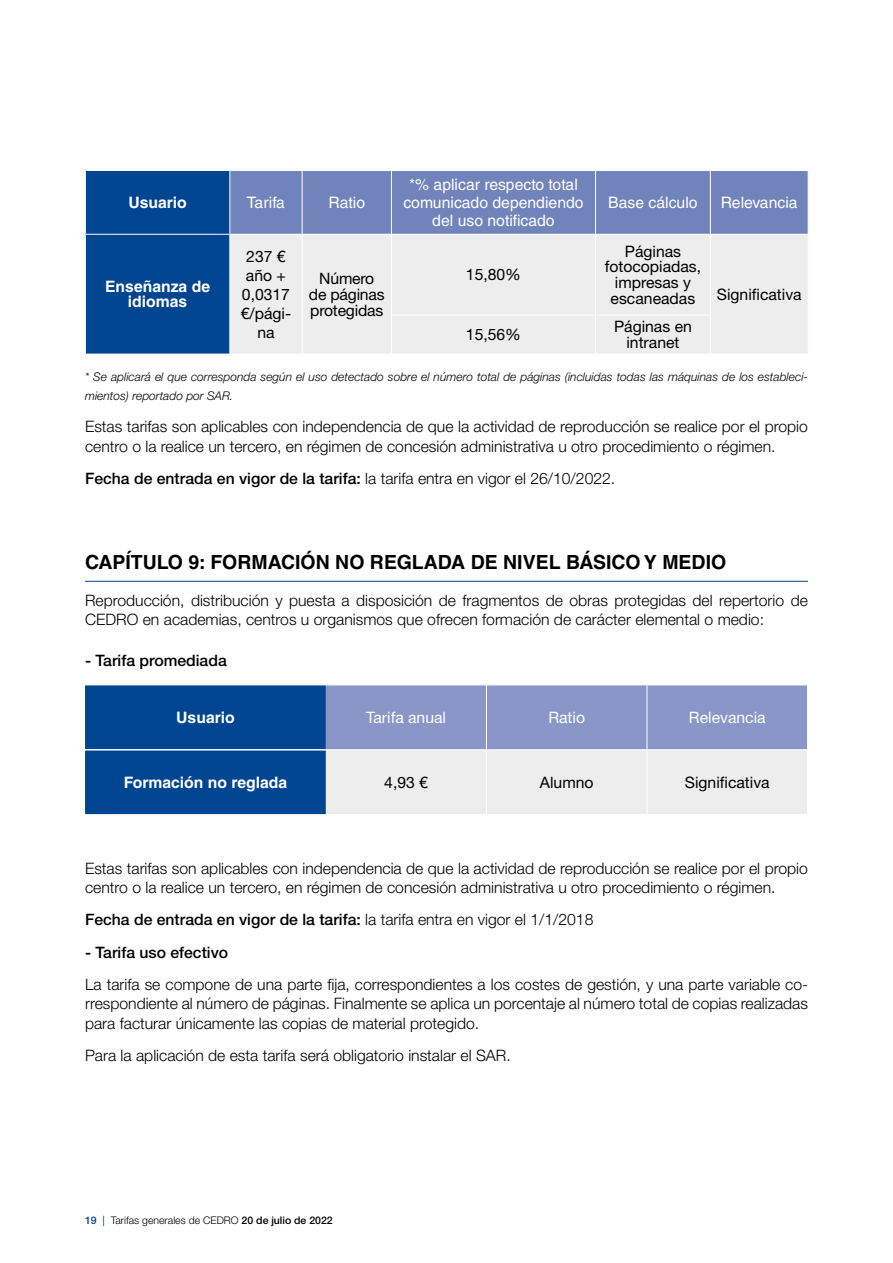
<style>
.page{position:relative;width:893px;height:1263px;background:#fff}
.page>*{position:absolute;margin:0;border:0;box-sizing:border-box;transform-origin:0 0}
.CAPÍTULO{font:700 19.5px "Helvetica LT Std";color:#000}
.txt{font:300 15.75px/19.5px "Helvetica Neue LT Std";color:#000}
.cuadros_2{font:15.75px/15.8px "Helvetica Neue LT Std";color:#000;text-align:center}
.txt-2{font:500 15.75px "Helvetica Neue LT Std";color:#000}
.parrafo_sangria{font:15.75px/18px "Helvetica LT Std";color:#fff;text-align:center}
.parrafo_sangria-2{font:700 15.75px/15px "Helvetica LT Std";color:#fff;text-align:center}
.t1{font:15.75px "Helvetica Neue LT Std";color:#fff}
.txt-3{font:italic 300 12px/19.5px "Helvetica Neue LT Std";color:#000}
.t2{font:300 10.5px "Helvetica Neue LT Std";color:#000}
.s1{font-weight:500}
.s2{font-weight:300}
.s3{font-weight:500;color:#004590}
</style>
<div class="page">
<hr style="left:85px;top:581px;width:723px;height:1px;background:#004590">
<div style="left:85px;top:170px;width:145px;height:64px;background:#004590"></div>
<div style="left:230px;top:171px;width:578px;height:63px;background:#7183bb"></div>
<div style="left:85px;top:234px;width:145px;height:120px;background:#004590"></div>
<div style="left:230px;top:235px;width:578px;height:119px;background:#ededed"></div>
<hr style="left:85px;top:170px;width:145px;height:1px;background:#fff">
<hr style="left:229px;top:171px;width:1px;height:63px;background:#fff">
<hr style="left:302px;top:171px;width:1px;height:63px;background:#fff">
<hr style="left:391px;top:171px;width:1px;height:63px;background:#fff">
<hr style="left:595px;top:171px;width:1px;height:63px;background:#fff">
<hr style="left:710px;top:171px;width:1px;height:63px;background:#fff">
<hr style="left:85px;top:234px;width:145px;height:1px;background:#fff">
<hr style="left:229px;top:235px;width:1px;height:80px;background:#fff">
<hr style="left:302px;top:235px;width:1px;height:80px;background:#fff">
<hr style="left:391px;top:235px;width:1px;height:80px;background:#fff">
<hr style="left:595px;top:235px;width:1px;height:80px;background:#fff">
<hr style="left:710px;top:235px;width:1px;height:80px;background:#fff">
<hr style="left:229px;top:315px;width:1px;height:39px;background:#fff">
<hr style="left:302px;top:315px;width:1px;height:39px;background:#fff">
<hr style="left:391px;top:315px;width:205px;height:1px;background:#fff">
<hr style="left:391px;top:315px;width:1px;height:39px;background:#fff">
<hr style="left:596px;top:315px;width:115px;height:1px;background:#fff">
<hr style="left:595px;top:315px;width:1px;height:39px;background:#fff">
<hr style="left:710px;top:315px;width:1px;height:39px;background:#fff">
<hr style="left:85px;top:171px;width:1px;height:63px;background:#fff">
<hr style="left:85px;top:235px;width:1px;height:80px;background:#fff">
<hr style="left:85px;top:315px;width:1px;height:39px;background:#fff">
<svg style="left:85px;top:685px;width:722px;height:129px;background:#7d98c1"></svg>
<hr style="left:85px;top:749px;width:241px;height:1px;background:#fff">
<hr style="left:486px;top:685px;width:1px;height:64px;background:#fff">
<hr style="left:647px;top:685px;width:1px;height:64px;background:#fff">
<hr style="left:326px;top:749px;width:160px;height:1px;background:#fff">
<hr style="left:486px;top:749px;width:161px;height:1px;background:#fff">
<hr style="left:486px;top:750px;width:1px;height:64px;background:#fff">
<hr style="left:647px;top:750px;width:1px;height:64px;background:#fff">
<hr style="left:647px;top:749px;width:161px;height:1px;background:#fff">
<p class="parrafo_sangria-2" style="left:128px;top:195px;width:60px">Usuario</p>
<p class="parrafo_sangria" style="left:247px;top:193px;width:40px">Tarifa</p>
<p class="parrafo_sangria" style="left:328px;top:193px;width:38px">Ratio</p>
<p class="parrafo_sangria" style="left:403px;top:175px;width:182px">*% aplicar respecto total comunicado dependiendo del uso notificado</p>
<p class="parrafo_sangria" style="left:608px;top:193px;width:91px">Base cálculo</p>
<p class="parrafo_sangria" style="left:721px;top:193px;width:78px">Relevancia</p>
<p class="cuadros_2" style="left:605px;top:243px;width:98px">Páginas fotocopiadas, impresas y escaneadas</p>
<p class="cuadros_2" style="left:241px;top:247px;width:52px;line-height:18.9px">237 € año +<br>0,0317 €/pági&shy;na</p>
<p class="cuadros_2" style="left:309px;top:270px;width:77px">Número de páginas protegidas</p>
<p class="cuadros_2" style="left:466px;top:267px;width:57px">15,80%</p>
<p class="parrafo_sangria-2" style="left:105px;top:279px;width:107px">Enseñanza de idiomas</p>
<p class="cuadros_2" style="left:717px;top:286px;width:86px">Significativa</p>
<p class="cuadros_2" style="left:466px;top:326px;width:57px">15,56%</p>
<p class="cuadros_2" style="left:614px;top:319px;width:79px">Páginas en intranet</p>
<p class="txt-3" style="left:85px;top:366px;width:724px">* Se aplicará el que corresponda según el uso detectado sobre el número total de páginas (incluidas todas las máquinas de los estableci&shy;mientos) reportado por SAR.</p>
<p class="txt" style="left:85px;top:417px;width:724px">Estas tarifas son aplicables con independencia de que la actividad de reproducción se realice por el propio centro o la realice un tercero, en régimen de concesión administrativa u otro procedimiento o régimen.</p>
<p class="txt" style="left:85px;top:468px;width:532px"><span class="s1">Fecha de entrada en vigor de la tarifa:</span> la tarifa entra en vigor el 26/10/2022.</p>
<p class="CAPÍTULO" style="left:85px;top:550px;width:643px">CAPÍTULO 9: FORMACIÓN NO REGLADA DE NIVEL BÁSICO Y MEDIO</p>
<p class="txt" style="left:85px;top:590px;width:724px">Reproducción, distribución y puesta a disposición de fragmentos de obras protegidas del repertorio de<br>CEDRO en academias, centros u organismos que ofrecen formación de carácter elemental o medio:</p>
<p class="txt-2" style="left:85px;top:651px;width:143px">- Tarifa promediada</p>
<p class="parrafo_sangria-2" style="left:176px;top:710px;width:60px">Usuario</p>
<p class="t1" style="left:366px;top:708px;width:81px">Tarifa anual</p>
<p class="t1" style="left:548px;top:708px;width:38px">Ratio</p>
<p class="t1" style="left:689px;top:708px;width:78px">Relevancia</p>
<p class="parrafo_sangria-2" style="left:124px;top:774px;width:165px">Formación no reglada</p>
<p class="cuadros_2" style="left:384px;top:774px;width:45px">4,93 €</p>
<p class="cuadros_2" style="left:540px;top:774px;width:55px">Alumno</p>
<p class="cuadros_2" style="left:685px;top:774px;width:86px">Significativa</p>
<p class="txt" style="left:85px;top:858px;width:724px">Estas tarifas son aplicables con independencia de que la actividad de reproducción se realice por el propio centro o la realice un tercero, en régimen de concesión administrativa u otro procedimiento o régimen.</p>
<p class="txt-2" style="left:85px;top:910px;width:510px">Fecha de entrada en vigor de la tarifa: <span class="s2">la tarifa entra en vigor el 1/1/2018</span></p>
<p class="txt-2" style="left:85px;top:942px;width:145px">- Tarifa uso efectivo</p>
<p class="txt" style="left:85px;top:974px;width:724px;text-align:justify">La tarifa se compone de una parte fija, correspondientes a los costes de gestión, y una parte variable co&shy;rrespondiente al número de páginas. Finalmente se aplica un porcentaje al número total de copias realizadas para facturar únicamente las copias de material protegido.</p>
<p class="txt" style="left:85px;top:1045px;width:427px">Para la aplicación de esta tarifa será obligatorio instalar el SAR.</p>
<p class="t2" style="left:85px;top:1213px;width:249px"><span class="s3">19</span> | Tarifas generales de CEDRO <span class="s1">20 de julio de 2022</span></p>
</div>
